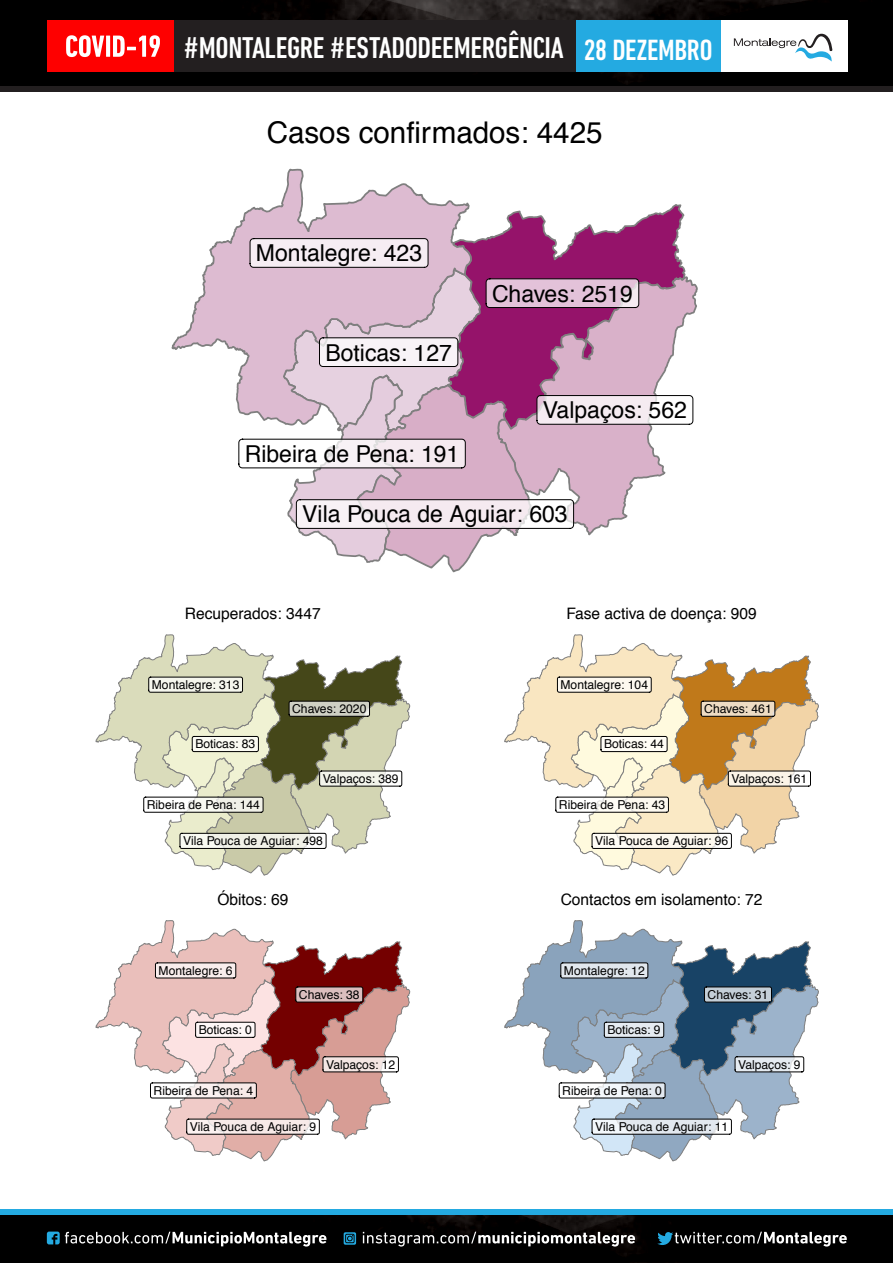
<style>
.page{position:relative;width:893px;height:1263px;background:#fff}
.page>*{position:absolute;margin:0;border:0;box-sizing:border-box;transform-origin:0 0}
.t1{font:500 condensed 30.6px "DIN Next LT Pro";letter-spacing:-.01em;color:#fff}
.t2{font:30px "Helvetica";color:#000}
.t3{font:23.25px "Helvetica";color:#000}
.t4{font:15.75px "Helvetica";color:#000}
.t5{font:12.3px "Helvetica";color:#000}
.s1{font-size:29.85px}
</style>
<div class="page">
<svg style="left:486px;top:204px;width:199px;height:34px"></svg>
<svg style="left:171px;top:168px;width:299px;height:241px"></svg>
<svg style="left:238px;top:238px;width:456px;height:335px"></svg>
<svg style="left:95px;top:634px;width:316px;height:242px"></svg>
<svg style="left:504px;top:634px;width:315px;height:242px"></svg>
<svg style="left:95px;top:920px;width:316px;height:242px"></svg>
<svg style="left:504px;top:920px;width:315px;height:242px"></svg>
<img style="left:0;top:0;width:893px;height:87px">
<div style="left:0;top:1215px;width:893px;height:48px;background:#000"></div>
<div style="left:172px;top:20px;width:404px;height:52px;background:#231f20"></div>
<div style="left:47px;top:20px;width:126px;height:52px;background:#fe0000"></div>
<svg style="left:66px;top:35px;width:94px;height:22px"></svg>
<div style="left:0;top:87px;width:893px;height:5px;background:#231f20"></div>
<div style="left:717px;top:20px;width:131px;height:52px;background:#fff"></div>
<svg style="left:734px;top:34px;width:98px;height:28px"></svg>
<div style="left:576px;top:20px;width:144px;height:52px;background:#24aae1"></div>
<svg style="left:47px;top:1231px;width:800px;height:15px"></svg>
<div style="left:0;top:1210px;width:893px;height:5px;background:#24aae1"></div>
<h1 class="t1" style="left:418px;top:31px;width:135px">D EMERGÊNCI</h1>
<h1 class="t1" style="left:183px;top:31px;width:531px">#MONTALEGRE #ESTADODECALAMIDADEA <span class="s1">28 DEZEMBRO</span></h1>
<h2 class="t2" style="left:267px;top:109px;width:337px">Casos confirmados: 4425</h2>
<h3 class="t3" style="left:256px;top:235px;width:168px">Montalegre: 423</h3>
<h3 class="t3" style="left:325px;top:334px;width:128px">Boticas: 127</h3>
<h3 class="t3" style="left:245px;top:436px;width:216px">Ribeira de Pena: 191</h3>
<h3 class="t3" style="left:492px;top:275px;width:142px">Chaves: 2519</h3>
<h3 class="t3" style="left:543px;top:392px;width:146px">Valpaços: 562</h3>
<h3 class="t3" style="left:302px;top:496px;width:267px">Vila Pouca de Aguiar: 603</h3>
<p class="t4" style="left:185px;top:602px;width:137px">Recuperados: 3447</p>
<p class="t4" style="left:566px;top:602px;width:192px">Fase activa de doença: 909</p>
<p class="t5" style="left:152px;top:675px;width:89px">Montalegre: 313</p>
<p class="t5" style="left:561px;top:675px;width:89px">Montalegre: 104</p>
<p class="t5" style="left:292px;top:699px;width:76px">Chaves: 2020</p>
<p class="t5" style="left:704px;top:699px;width:69px">Chaves: 461</p>
<p class="t5" style="left:195px;top:735px;width:61px">Boticas: 83</p>
<p class="t5" style="left:604px;top:735px;width:61px">Boticas: 44</p>
<p class="t5" style="left:323px;top:769px;width:77px">Valpaços: 389</p>
<p class="t5" style="left:731px;top:769px;width:77px">Valpaços: 161</p>
<p class="t5" style="left:147px;top:795px;width:115px">Ribeira de Pena: 144</p>
<p class="t5" style="left:559px;top:795px;width:108px">Ribeira de Pena: 43</p>
<p class="t5" style="left:183px;top:831px;width:141px">Vila Pouca de Aguiar: 498</p>
<p class="t5" style="left:595px;top:831px;width:135px">Vila Pouca de Aguiar: 96</p>
<p class="t4" style="left:217px;top:887px;width:73px">Óbitos: 69</p>
<p class="t4" style="left:561px;top:887px;width:203px">Contactos em isolamento: 72</p>
<p class="t5" style="left:159px;top:961px;width:76px">Montalegre: 6</p>
<p class="t5" style="left:564px;top:961px;width:82px">Montalegre: 12</p>
<p class="t5" style="left:299px;top:985px;width:62px">Chaves: 38</p>
<p class="t5" style="left:708px;top:985px;width:62px">Chaves: 31</p>
<p class="t5" style="left:199px;top:1020px;width:55px">Boticas: 0</p>
<p class="t5" style="left:607px;top:1020px;width:55px">Boticas: 9</p>
<p class="t5" style="left:326px;top:1055px;width:71px">Valpaços: 12</p>
<p class="t5" style="left:738px;top:1055px;width:64px">Valpaços: 9</p>
<p class="t5" style="left:154px;top:1081px;width:101px">Ribeira de Pena: 4</p>
<p class="t5" style="left:562px;top:1081px;width:101px">Ribeira de Pena: 0</p>
<p class="t5" style="left:190px;top:1117px;width:128px">Vila Pouca de Aguiar: 9</p>
<p class="t5" style="left:595px;top:1117px;width:135px">Vila Pouca de Aguiar: 11</p>
</div>
